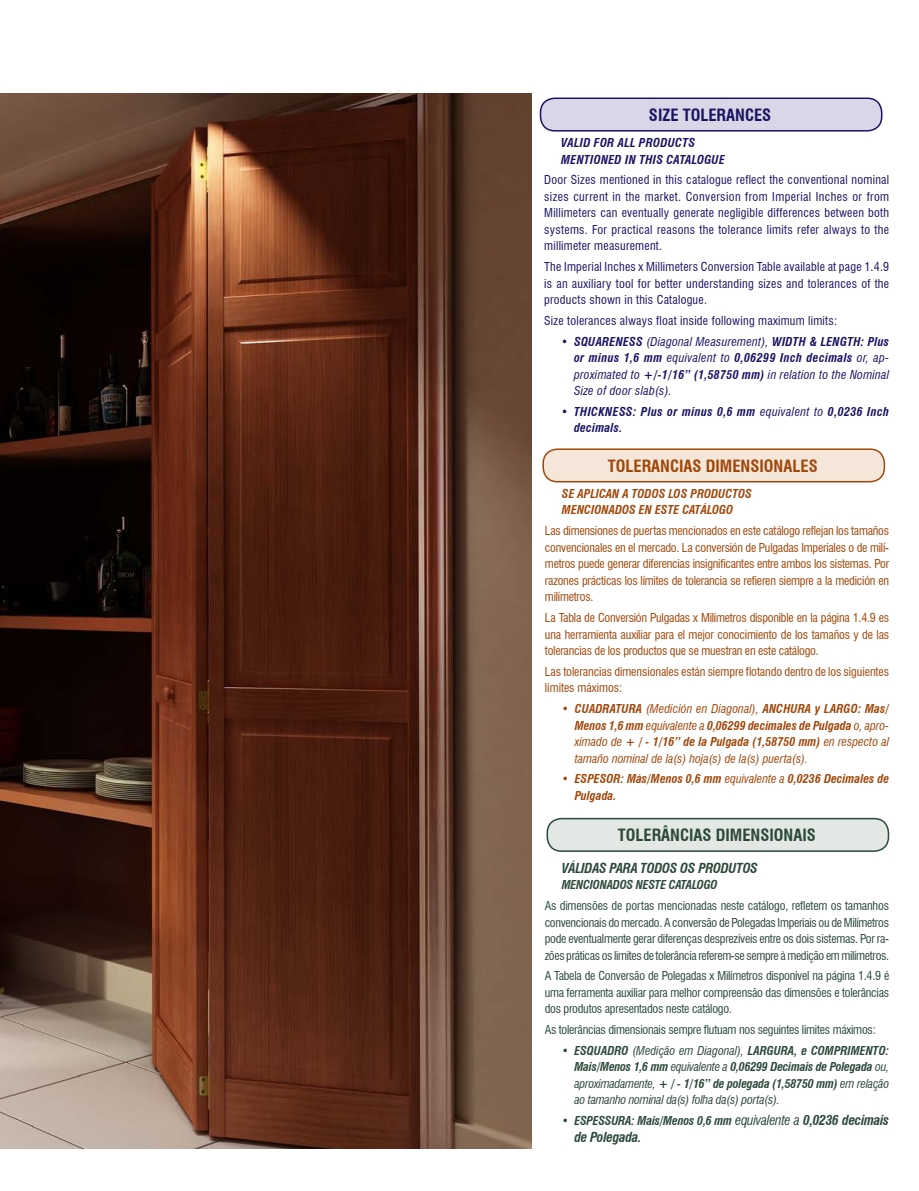
<style>
.page{position:relative;width:919px;height:1191px;background:#fff}
.page>*{position:absolute;margin:0;border:0;box-sizing:border-box;transform-origin:0 0}
.t1{font:700 condensed 16.5px "Swiss 721 BT";color:#a0470a}
.t2{font:700 condensed 16.5px "Swiss 721 BT";color:#2b493a}
.t3{font:700 condensed 16.5px "Swiss 721 BT";color:#191364}
.t4{font:italic 700 condensed 13.5px "Swiss 721 BT";letter-spacing:-.02em;color:#2b493a}
.t5{font:condensed 12px/16.5px "Swiss 721 BT";letter-spacing:-.02em;color:#a0470a;text-align:justify}
.t6{font:condensed 12px/16.5px "Swiss 721 BT";letter-spacing:-.02em;color:#2b493a;text-align:justify}
.t7{font:condensed 12px/16.5px "Swiss 721 BT";letter-spacing:.02em;color:#191364;text-align:justify}
.t8{font:italic condensed 12px/16.5px "Swiss 721 BT";letter-spacing:-.02em;color:#2b493a;text-align:justify}
.t9{font:italic condensed 12px/16.5px "Swiss 721 BT";color:#a0470a;text-align:justify}
.t10{font:italic condensed 12px/16.5px "Swiss 721 BT";letter-spacing:.02em;color:#191364;text-align:justify}
.t11{font:italic 700 condensed 12px/16.5px "Swiss 721 BT";color:#a0470a}
.t12{font:italic 700 condensed 12px/16.5px "Swiss 721 BT";letter-spacing:.02em;color:#191364}
.t13{font:italic 700 condensed 12px "Swiss 721 BT";letter-spacing:-.02em;color:#2b493a}
.s1{font-weight:700}
.s2{font-weight:400}
.s3{font-weight:400;font-size:13.5px}
.s4{font-size:13.5px}
</style>
<div class="page">
<img style="left:0;top:94px;width:531px;height:1054px">
<div style="left:540px;top:98px;width:341px;height:33px;background:#d9d7e7;border-radius:14px"></div>
<div style="left:539px;top:97px;width:343px;height:35px;border:2px solid #191364;border-radius:14px"></div>
<div style="left:543px;top:449px;width:341px;height:33px;background:#f4e6d9;border-radius:14px"></div>
<div style="left:542px;top:448px;width:343px;height:34px;border:2px solid #a0470a;border-radius:14px"></div>
<div style="left:547px;top:818px;width:341px;height:33px;background:#e3e8e5;border-radius:14px"></div>
<div style="left:546px;top:818px;width:343px;height:34px;border:2px solid #2b493a;border-radius:14px"></div>
<h1 class="t3" style="left:649px;top:105px;width:124px">SIZE TOLERANCES</h1>
<p class="t12" style="left:561px;top:134px;width:165px">VALID FOR ALL PRODUCTS<br>MENTIONED IN THIS CATALOGUE</p>
<p class="t7" style="left:544px;top:172px;width:346px">Door Sizes mentioned in this catalogue reflect the conventional nominal sizes current in the market. Conversion from Imperial Inches or from Millimeters can eventually generate negligible differences between both systems. For practical reasons the tolerance limits refer always to the millimeter measurement.</p>
<p class="t7" style="left:544px;top:258px;width:346px">The Imperial Inches x Millimeters Conversion Table available at page 1.4.9 is an auxiliary tool for better understanding sizes and tolerances of the products shown in this Catalogue.</p>
<p class="t7" style="left:544px;top:312px;width:294px">Size tolerances always float inside following maximum limits:</p>
<p class="t10" style="left:574px;top:333px;width:317px;text-indent:-13px">• <span class="s1">SQUARENESS</span> (Diagonal Measurement), <span class="s1">WIDTH &amp; LENGTH: Plus or minus 1,6 mm</span> equivalent to <span class="s1">0,06299 Inch decimals</span> or, ap&shy;proximated to <span class="s1">+/-1/16” (1,58750 mm)</span> in relation to the Nominal Size of door slab(s).</p>
<p class="t12" style="left:574px;top:403px;width:316px;text-indent:-13px"><span class="s2">•</span> THICKNESS: Plus or minus 0,6 mm <span class="s2">equivalent to</span> 0,0236 Inch decimals.</p>
<h1 class="t1" style="left:608px;top:456px;width:211px">TOLERANCIAS DIMENSIONALES</h1>
<p class="t11" style="left:562px;top:485px;width:191px">SE APLICAN A TODOS LOS PRODUCTOS<br>MENCIONADOS EN ESTE CATÁLOGO</p>
<p class="t5" style="left:545px;top:522px;width:346px">Las dimensiones de puertas mencionados en este catálogo reflejan los tamaños convencionales en el mercado. La conversión de Pulgadas Imperiales o de milí&shy;metros puede generar diferencias insignificantes entre ambos los sistemas. Por razones prácticas los límites de tolerancia se refieren siempre a la medición en milímetros.</p>
<p class="t5" style="left:545px;top:609px;width:346px">La Tabla de Conversión Pulgadas x Milímetros disponible en la página 1.4.9 es una herramienta auxiliar para el mejor conocimiento de los tamaños y de las tolerancias de los productos que se muestran en este catálogo.</p>
<p class="t5" style="left:545px;top:663px;width:345px">Las tolerancias dimensionales están siempre flotando dentro de los siguientes límites máximos:</p>
<p class="t9" style="left:574px;top:700px;width:316px;text-indent:-13px">• <span class="s1">CUADRATURA</span> (Medición en Diagonal), <span class="s1">ANCHURA y LARGO: Mas/ Menos 1,6 mm</span> equivalente a <span class="s1">0,06299 decimales de Pulgada</span> o, apro&shy;ximado de <span class="s1">+ / - 1/16” de la Pulgada (1,58750 mm)</span> en respecto al tamaño nominal de la(s) hoja(s) de la(s) puerta(s).</p>
<p class="t11" style="left:574px;top:770px;width:316px;text-indent:-13px"><span class="s2">•</span> ESPESOR: Más/Menos 0,6 mm <span class="s2">equivalente a</span> 0,0236 Decimales de<br>Pulgada.</p>
<h1 class="t2" style="left:617px;top:825px;width:199px">TOLERÂNCIAS DIMENSIONAIS</h1>
<p class="t4" style="left:561px;top:859px;width:198px">VÁLIDAS PARA TODOS OS PRODUTOS</p>
<p class="t13" style="left:561px;top:877px;width:157px">MENCIONADOS NESTE CATALOGO</p>
<p class="t6" style="left:544px;top:897px;width:346px">As dimensões de portas mencionadas neste catálogo, refletem os tamanhos convencionais do mercado. A conversão de Polegadas Imperiais ou de Milímetros pode eventualmente gerar diferenças desprezíveis entre os dois sistemas. Por ra&shy;zões práticas os limites de tolerância referem-se sempre à medição em milímetros.</p>
<p class="t6" style="left:544px;top:967px;width:346px">A Tabela de Conversão de Polegadas x Milímetros disponível na página 1.4.9 é uma ferramenta auxiliar para melhor compreensão das dimensões e tolerâncias dos produtos apresentados neste catálogo.</p>
<p class="t6" style="left:544px;top:1021px;width:332px">As tolerâncias dimensionais sempre flutuam nos seguintes limites máximos:</p>
<p class="t8" style="left:574px;top:1042px;width:316px;text-indent:-13px">• <span class="s1">ESQUADRO</span> (Medição em Diagonal), <span class="s1">LARGURA, e COMPRIMENTO:<br>Mais/Menos 1,6 mm</span> equivalente a <span class="s1">0,06299 Decimais de Polegada</span> ou, aproximadamente, <span class="s1">+ / - 1/16” de polegada (1,58750 mm)</span> em relação ao tamanho nominal da(s) folha da(s) porta(s).</p>
<p class="t13" style="left:561px;top:1113px;width:329px"><span class="s2">•</span> ESPESSURA: Mais/Menos 0,6 mm <span class="s3">equivalente a</span> <span class="s4">0,0236 decimais</span></p>
<p class="t4" style="left:574px;top:1128px;width:69px">de Polegada.</p>
</div>
